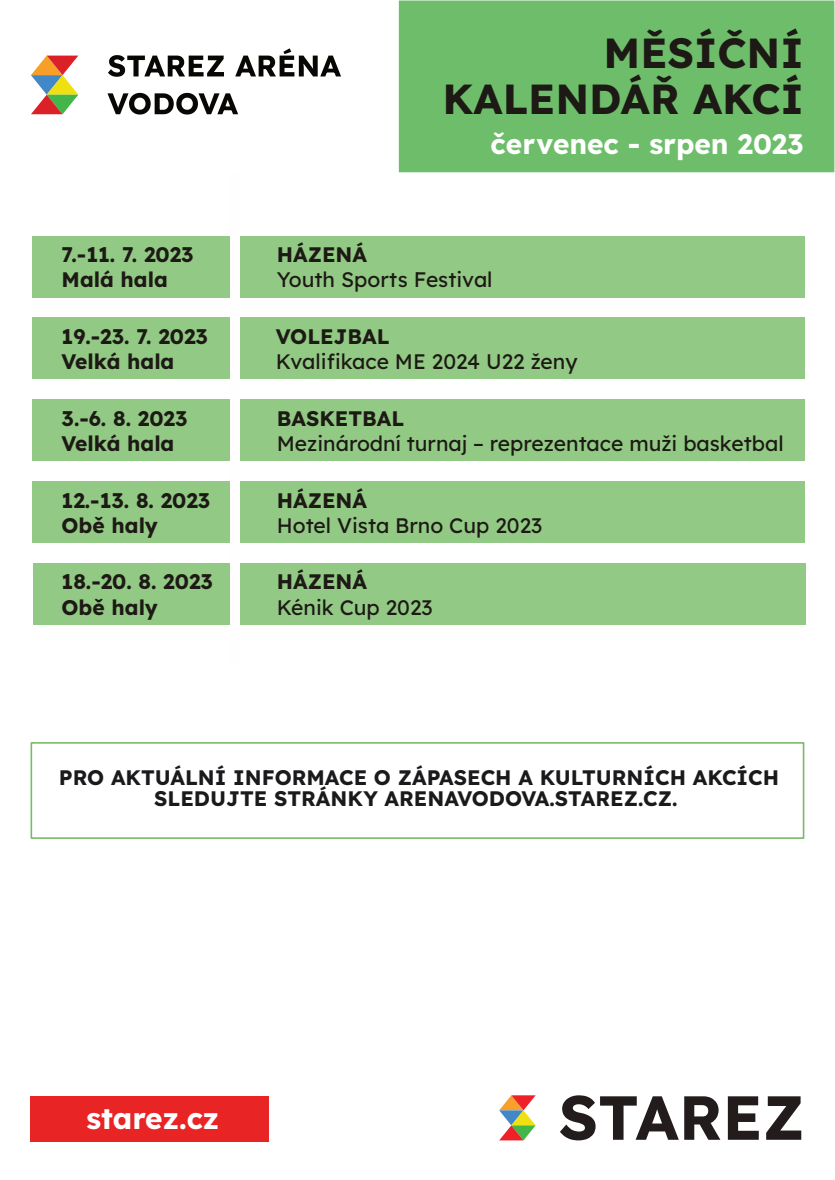
<style>
.page{position:relative;width:835px;height:1180px;background:#fff}
.page>*{position:absolute;margin:0;border:0;box-sizing:border-box;transform-origin:0 0}
.t1{font:700 42px/46.2px "Lexend";color:#1d1915;text-align:right}
.t2{font:700 29.75px "Lexend";color:#fff}
.t3{font:700 28px "Lexend";color:#fff}
.t4{font:700 21px/25.2px "Lexend";color:#1d1915}
.t5{font:21px "Lexend";color:#1d1915}
.t6{font:700 21px/21px "Lexend";color:#1a191c;text-align:center}
</style>
<div class="page">
<div style="left:31px;top:1096px;width:238px;height:45px;background:#e82424"></div>
<svg style="left:499px;top:1095px;width:36px;height:45px"></svg>
<svg style="left:560px;top:1095px;width:118px;height:45px"></svg>
<svg style="left:684px;top:1096px;width:36px;height:44px"></svg>
<svg style="left:727px;top:1096px;width:31px;height:44px"></svg>
<svg style="left:766px;top:1096px;width:35px;height:44px"></svg>
<div style="left:32px;top:236px;width:773px;height:61px;background:#92c984"></div>
<div style="left:32px;top:318px;width:773px;height:61px;background:#92c984"></div>
<div style="left:32px;top:399px;width:773px;height:62px;background:#92c984"></div>
<div style="left:32px;top:481px;width:773px;height:62px;background:#92c984"></div>
<div style="left:33px;top:563px;width:772px;height:62px;background:#92c984"></div>
<div style="left:398px;top:0;width:436px;height:173px;background:#6ebd6b;border:1px solid #fff"></div>
<svg style="left:108px;top:55px;width:116px;height:22px"></svg>
<svg style="left:235px;top:48px;width:106px;height:28px"></svg>
<svg style="left:107px;top:93px;width:131px;height:22px"></svg>
<svg style="left:31px;top:56px;width:47px;height:58px"></svg>
<div style="left:31px;top:742px;width:773px;height:97px;border:2px solid #78bc67"></div>
<div style="left:230px;top:173px;width:10px;height:492px;background:#fffefe"></div>
<h1 class="t1" style="left:442px;top:29px;width:363px">MĚSÍČNÍ<br>KALENDÁŘ AKCÍ</h1>
<h3 class="t3" style="left:490px;top:126px;width:314px">červenec - srpen 2023</h3>
<p class="t4" style="left:62px;top:242px;width:134px">7.-11. 7. 2023<br>Malá hala</p>
<p class="t4" style="left:277px;top:242px;width:92px">HÁZENÁ</p>
<p class="t5" style="left:277px;top:266px;width:217px">Youth Sports Festival</p>
<p class="t4" style="left:62px;top:323px;width:148px">19.-23. 7. 2023<br>Velká hala</p>
<p class="t4" style="left:276px;top:323px;width:115px">VOLEJBAL</p>
<p class="t5" style="left:276px;top:348px;width:303px">Kvalifikace ME 2024 U22 ženy</p>
<p class="t4" style="left:62px;top:405px;width:127px">3.-6. 8. 2023<br>Velká hala</p>
<p class="t4" style="left:277px;top:405px;width:129px">BASKETBAL</p>
<p class="t5" style="left:277px;top:430px;width:508px">Mezinárodní turnaj – reprezentace muži basketbal</p>
<p class="t4" style="left:62px;top:487px;width:150px">12.-13. 8. 2023<br>Obě haly</p>
<p class="t4" style="left:277px;top:487px;width:92px">HÁZENÁ</p>
<p class="t5" style="left:277px;top:512px;width:267px">Hotel Vista Brno Cup 2023</p>
<p class="t4" style="left:62px;top:569px;width:153px">18.-20. 8. 2023<br>Obě haly</p>
<p class="t4" style="left:277px;top:569px;width:92px">HÁZENÁ</p>
<p class="t5" style="left:277px;top:593px;width:157px">Kénik Cup 2023</p>
<p class="t6" style="left:59px;top:766px;width:722px">PRO AKTUÁLNÍ INFORMACE O ZÁPASECH A KULTURNÍCH AKCÍCH<br>SLEDUJTE STRÁNKY ARENAVODOVA.STAREZ.CZ.</p>
<h2 class="t2" style="left:86px;top:1099px;width:134px">starez.cz</h2>
</div>
